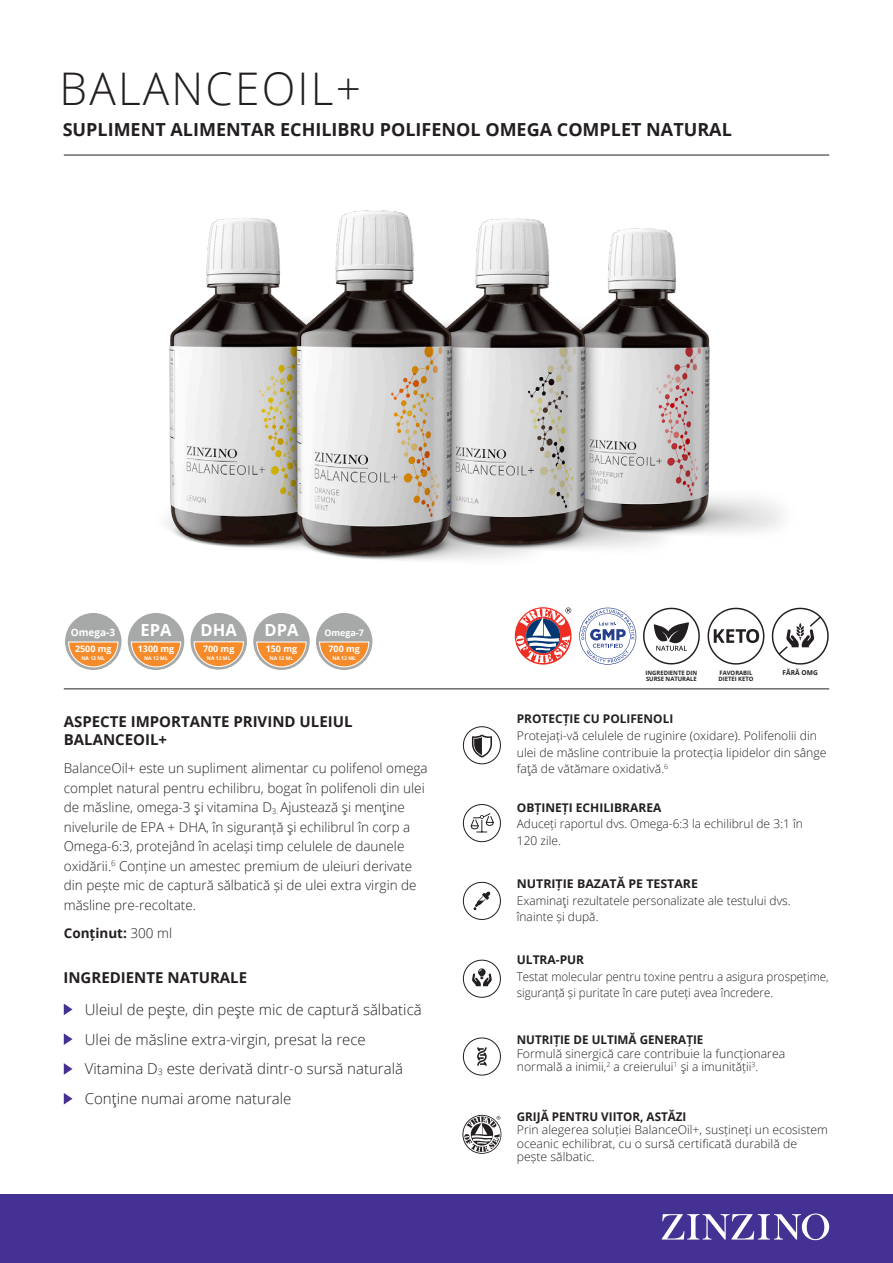
<style>
.page{position:relative;width:893px;height:1263px;background:#fff}
.page>*{position:absolute;margin:0;border:0;box-sizing:border-box;transform-origin:0 0}
.t1{font:300 45px "Open Sans";letter-spacing:.05em;color:#231f20}
.Brödtext{font:700 18px "Open Sans";color:#231f20}
.t2{font:700 16.65px "Open Sans";color:#fff}
.t3{font:700 16.5px "Open Sans";color:#fff}
.Brödtext-2{font:300 15px "Open Sans";color:#231f20}
.Brödtext-3{font:700 15px/18px "Open Sans";color:#231f20}
.Brödtext-4{font:300 13.5px/19.5px "Open Sans";color:#231f20}
.Brödtext-5{font:700 13.5px "Open Sans";color:#231f20}
.Brödtext-6{font:300 12px/16.5px "Open Sans";color:#231f20}
.Brödtext-7{font:700 12px "Open Sans";color:#231f20}
.Brödtext-8{font:300 12px/16.5px "Open Sans";color:#231f20;scale:.96 1}
.t4{font:700 10.05px "Open Sans";color:#fff}
.t5{font:700 9px "Open Sans";color:#fff}
.t6{font:700 8.85px "Open Sans";color:#fff}
.Brödtext-9{font:700 6.75px "Open Sans";color:#231f20}
.Brödtext-10{font:700 6px "Open Sans";color:#231f20}
.t7{font:700 5.1px "Open Sans";color:#fff}
.s1{font-weight:300}
.s2{font-size:8.7px}
</style>
<div class="page">
<div style="left:0;top:1194px;width:893px;height:69px;background:#443193"></div>
<svg style="left:662px;top:1213px;width:167px;height:27px"></svg>
<hr style="left:64px;top:155px;width:765px;height:1px;background:#231f20">
<hr style="left:64px;top:689px;width:765px;height:1px;background:#231f20">
<svg style="left:462px;top:726px;width:39px;height:39px"></svg>
<svg style="left:462px;top:804px;width:39px;height:38px"></svg>
<svg style="left:462px;top:881px;width:39px;height:39px"></svg>
<svg style="left:462px;top:959px;width:39px;height:39px"></svg>
<svg style="left:462px;top:1037px;width:39px;height:39px"></svg>
<svg style="left:462px;top:1115px;width:39px;height:39px"></svg>
<svg style="left:463px;top:1116px;width:38px;height:37px"></svg>
<img style="left:166px;top:210px;width:617px;height:351px">
<div style="left:65px;top:613px;width:57px;height:57px;background:#a7a9a9;border-radius:50%"></div>
<svg style="left:68px;top:641px;width:51px;height:27px"></svg>
<div style="left:128px;top:613px;width:56px;height:57px;background:#a7a9a9;border-radius:50%"></div>
<svg style="left:130px;top:641px;width:52px;height:27px"></svg>
<div style="left:190px;top:613px;width:57px;height:57px;background:#a7a9a9;border-radius:50%"></div>
<svg style="left:193px;top:641px;width:51px;height:27px"></svg>
<div style="left:253px;top:613px;width:57px;height:57px;background:#a7a9a9;border-radius:50%"></div>
<svg style="left:256px;top:641px;width:51px;height:27px"></svg>
<div style="left:316px;top:613px;width:56px;height:57px;background:#a7a9a9;border-radius:50%"></div>
<svg style="left:319px;top:641px;width:51px;height:27px"></svg>
<svg style="left:64px;top:1003px;width:9px;height:12px"></svg>
<svg style="left:64px;top:1033px;width:9px;height:12px"></svg>
<svg style="left:64px;top:1063px;width:9px;height:12px"></svg>
<svg style="left:64px;top:1093px;width:9px;height:11px"></svg>
<svg style="left:579px;top:608px;width:57px;height:57px"></svg>
<svg style="left:514px;top:607px;width:58px;height:58px"></svg>
<svg style="left:643px;top:607px;width:57px;height:58px"></svg>
<svg style="left:771px;top:607px;width:58px;height:58px"></svg>
<svg style="left:707px;top:607px;width:58px;height:58px"></svg>
<p class="t1" style="left:60px;top:57px;width:303px">BALANCEOIL+</p>
<p class="Brödtext" style="left:63px;top:117px;width:671px">SUPLIMENT ALIMENTAR ECHILIBRU POLIFENOL OMEGA COMPLET NATURAL</p>
<p class="t4" style="left:71px;top:626px;width:46px">Omega-3</p>
<p class="t2" style="left:141px;top:619px;width:33px">EPA</p>
<p class="t5" style="left:138px;top:643px;width:38px">1300 mg</p>
<p class="t7" style="left:144px;top:654px;width:25px">NA 12 ML</p>
<p class="t5" style="left:75px;top:643px;width:38px">2500 mg</p>
<p class="t7" style="left:81px;top:654px;width:25px">NA 12 ML</p>
<p class="t3" style="left:201px;top:619px;width:38px">DHA</p>
<p class="t6" style="left:203px;top:642px;width:33px">700 mg</p>
<p class="t7" style="left:207px;top:654px;width:25px">NA 12 ML</p>
<p class="t2" style="left:264px;top:619px;width:35px">DPA</p>
<p class="t5" style="left:266px;top:643px;width:33px">150 mg</p>
<p class="t7" style="left:270px;top:654px;width:25px">NA 12 ML</p>
<p class="t5" style="left:324px;top:627px;width:41px">Omega-7</p>
<p class="t5" style="left:329px;top:643px;width:33px">700 mg</p>
<p class="t7" style="left:332px;top:654px;width:25px">NA 12 ML</p>
<p class="Brödtext-10" style="left:645px;top:668px;width:53px">INGREDIENTE DIN</p>
<p class="Brödtext-10" style="left:646px;top:675px;width:52px">SURSE NATURALE</p>
<p class="Brödtext-10" style="left:719px;top:668px;width:34px">FAVORABIL</p>
<p class="Brödtext-9" style="left:783px;top:668px;width:37px">FĂRĂ OMG</p>
<p class="Brödtext-10" style="left:718px;top:675px;width:37px">DIETEI KETO</p>
<p class="Brödtext-3" style="left:64px;top:712px;width:290px">ASPECTE IMPORTANTE PRIVIND ULEIUL<br>BALANCEOIL+</p>
<p class="Brödtext-7" style="left:517px;top:711px;width:158px">PROTECȚIE CU POLIFENOLI</p>
<p class="Brödtext-6" style="left:517px;top:727px;width:311px">Protejați-vă celulele de ruginire (oxidare). Polifenolii din ulei de măsline contribuie la protecția lipidelor din sânge faţă de vătămare oxidativă.<sup>6</sup></p>
<p class="Brödtext-7" style="left:517px;top:799px;width:146px">OBȚINEȚI ECHILIBRAREA</p>
<p class="Brödtext-6" style="left:517px;top:815px;width:287px">Aduceți raportul dvs. Omega-6:3 la echilibrul de 3:1 în<br>120 zile.</p>
<p class="Brödtext-7" style="left:517px;top:875px;width:183px">NUTRIȚIE BAZATĂ PE TESTARE</p>
<p class="Brödtext-6" style="left:517px;top:892px;width:275px">Examinaţi rezultatele personalizate ale testului dvs. înainte și după.</p>
<p class="Brödtext-7" style="left:517px;top:951px;width:69px">ULTRA-PUR</p>
<p class="Brödtext-8" style="left:517px;top:968px;width:326px">Testat molecular pentru toxine pentru a asigura prospețime, siguranță și puritate în care puteți avea încredere.</p>
<p class="Brödtext-7" style="left:517px;top:1031px;width:188px">NUTRIȚIE DE ULTIMĂ GENERAȚIE</p>
<p class="Brödtext-6" style="left:517px;top:1046px;width:270px;line-height:13.5px">Formulă sinergică care contribuie la funcționarea normală a inimii,<sup>2</sup> a creierului<sup>1</sup> şi a imunității<sup>3</sup>.</p>
<p class="Brödtext-7" style="left:517px;top:1108px;width:171px">GRIJĂ PENTRU VIITOR, ASTĂZI</p>
<p class="Brödtext-6" style="left:517px;top:1123px;width:313px;line-height:13.5px">Prin alegerea soluției BalanceOil+, susțineți un ecosistem oceanic echilibrat, cu o sursă certificată durabilă de pește sălbatic.</p>
<p class="Brödtext-4" style="left:64px;top:758px;width:365px">BalanceOil+ este un supliment alimentar cu polifenol omega complet natural pentru echilibru, bogat în polifenoli din ulei de măsline, omega-3 şi vitamina D<sub>3.</sub> Ajustează şi menţine nivelurile de EPA + DHA, în siguranță şi echilibrul în corp a Omega-6:3, protejând în același timp celulele de daunele oxidării.<sup>6</sup> Conține un amestec premium de uleiuri derivate din pește mic de captură sălbatică și de ulei extra virgin de măsline pre-recoltate.</p>
<p class="Brödtext-5" style="left:64px;top:923px;width:110px">Conținut: <span class="s1">300 ml</span></p>
<p class="Brödtext-3" style="left:63px;top:968px;width:185px">INGREDIENTE NATURALE</p>
<p class="Brödtext-2" style="left:85px;top:999px;width:338px">Uleiul de peşte, din peşte mic de captură sălbatică</p>
<p class="Brödtext-2" style="left:85px;top:1029px;width:282px">Ulei de măsline extra-virgin, presat la rece</p>
<p class="Brödtext-2" style="left:85px;top:1058px;width:320px">Vitamina D<span class="s2">3</span> este derivată dintr-o sursă naturală</p>
<p class="Brödtext-2" style="left:85px;top:1088px;width:208px">Conţine numai arome naturale</p>
</div>
